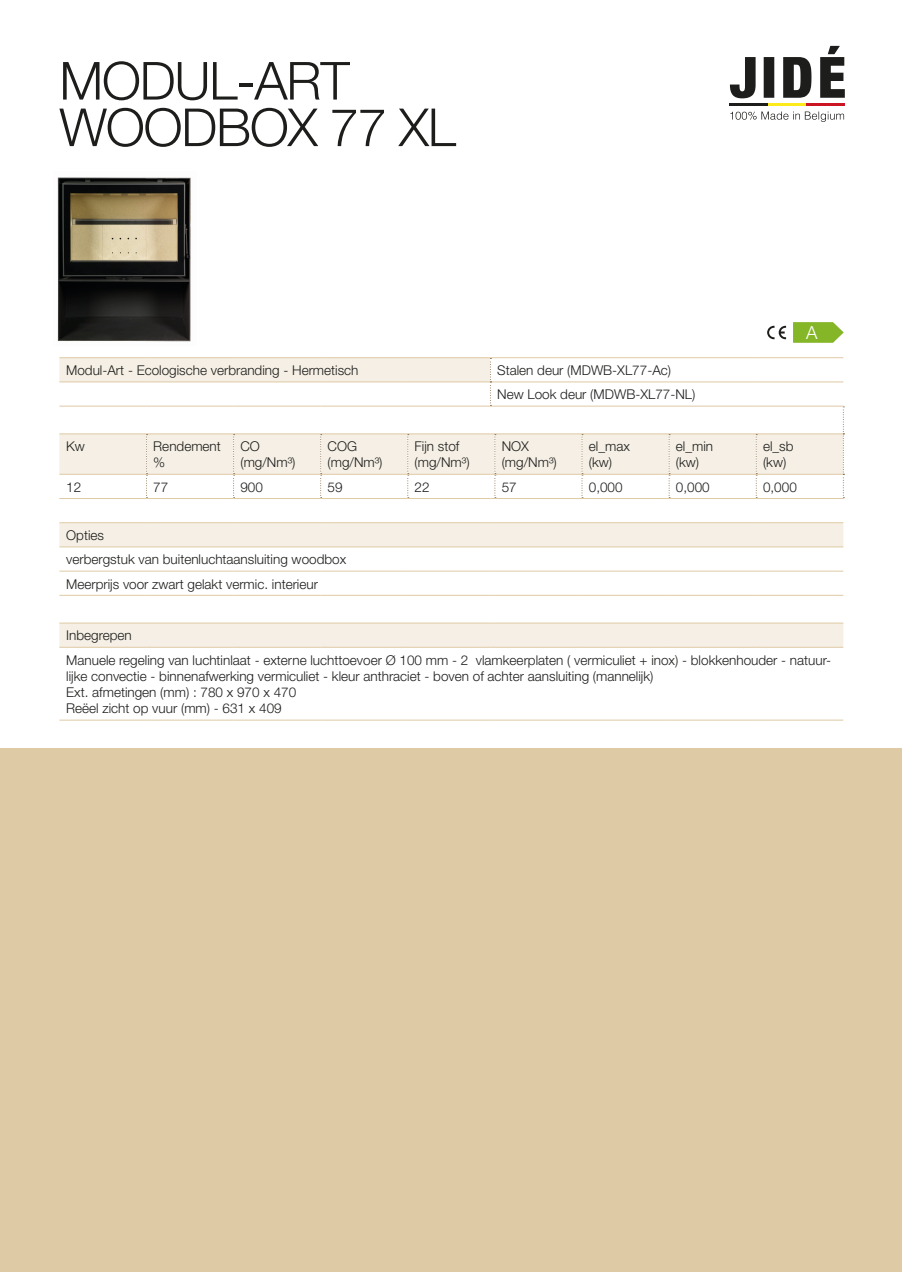
<style>
.page{position:relative;width:902px;height:1272px;background:#fff}
.page>*{position:absolute;margin:0;border:0;box-sizing:border-box;transform-origin:0 0}
.t1{font:300 52.5px/46.5px "Helvetica Neue";letter-spacing:-.025em;color:#1d1d1b}
.t2{font:300 18px "Helvetica Neue";color:#fff}
.t3{font:300 13.5px/16.2px "Helvetica Neue";color:#1d1d1b}
</style>
<div class="page">
<div style="left:0;top:748px;width:901px;height:523px;background:#decaa4"></div>
<svg style="left:730px;top:111px;width:114px;height:11px"></svg>
<svg style="left:729px;top:46px;width:115px;height:52px"></svg>
<hr style="left:729px;top:104px;width:39px;height:2px;background:#1d1d1b">
<hr style="left:768px;top:104px;width:38px;height:2px;background:#fdea1c">
<hr style="left:806px;top:104px;width:38px;height:2px;background:#cc1523">
<svg style="left:767px;top:326px;width:19px;height:13px"></svg>
<img style="left:57px;top:177px;width:134px;height:165px">
<svg style="left:793px;top:322px;width:51px;height:21px"></svg>
<svg style="left:59px;top:523px;width:784px;height:124px"></svg>
<hr style="left:59px;top:522px;width:87px;height:1px;background:#dfcaa4">
<hr style="left:146px;top:522px;width:87px;height:1px;background:#dfcaa4">
<hr style="left:233px;top:522px;width:88px;height:1px;background:#dfcaa4">
<hr style="left:321px;top:522px;width:87px;height:1px;background:#dfcaa4">
<hr style="left:408px;top:522px;width:82px;height:1px;background:#dfcaa4">
<hr style="left:495px;top:522px;width:87px;height:1px;background:#dfcaa4">
<hr style="left:582px;top:522px;width:87px;height:1px;background:#dfcaa4">
<hr style="left:669px;top:522px;width:87px;height:1px;background:#dfcaa4">
<hr style="left:756px;top:522px;width:87px;height:1px;background:#dfcaa4">
<hr style="left:59px;top:546px;width:87px;height:1px;background:#dfcaa4">
<hr style="left:146px;top:546px;width:87px;height:1px;background:#dfcaa4">
<hr style="left:233px;top:546px;width:88px;height:1px;background:#dfcaa4">
<hr style="left:321px;top:546px;width:87px;height:1px;background:#dfcaa4">
<hr style="left:408px;top:546px;width:82px;height:1px;background:#dfcaa4">
<hr style="left:495px;top:546px;width:87px;height:1px;background:#dfcaa4">
<hr style="left:582px;top:546px;width:87px;height:1px;background:#dfcaa4">
<hr style="left:669px;top:546px;width:87px;height:1px;background:#dfcaa4">
<hr style="left:756px;top:546px;width:87px;height:1px;background:#dfcaa4">
<hr style="left:59px;top:570px;width:87px;height:1px;background:#dfcaa4">
<hr style="left:146px;top:570px;width:87px;height:1px;background:#dfcaa4">
<hr style="left:233px;top:570px;width:88px;height:1px;background:#dfcaa4">
<hr style="left:321px;top:570px;width:87px;height:1px;background:#dfcaa4">
<hr style="left:408px;top:570px;width:82px;height:1px;background:#dfcaa4">
<hr style="left:495px;top:570px;width:87px;height:1px;background:#dfcaa4">
<hr style="left:582px;top:570px;width:87px;height:1px;background:#dfcaa4">
<hr style="left:669px;top:570px;width:87px;height:1px;background:#dfcaa4">
<hr style="left:756px;top:570px;width:87px;height:1px;background:#dfcaa4">
<hr style="left:59px;top:595px;width:87px;height:1px;background:#dfcaa4">
<hr style="left:146px;top:595px;width:87px;height:1px;background:#dfcaa4">
<hr style="left:233px;top:595px;width:88px;height:1px;background:#dfcaa4">
<hr style="left:321px;top:595px;width:87px;height:1px;background:#dfcaa4">
<hr style="left:408px;top:595px;width:82px;height:1px;background:#dfcaa4">
<hr style="left:495px;top:595px;width:87px;height:1px;background:#dfcaa4">
<hr style="left:582px;top:595px;width:87px;height:1px;background:#dfcaa4">
<hr style="left:669px;top:595px;width:87px;height:1px;background:#dfcaa4">
<hr style="left:756px;top:595px;width:87px;height:1px;background:#dfcaa4">
<hr style="left:59px;top:622px;width:87px;height:1px;background:#dfcaa4">
<hr style="left:146px;top:622px;width:87px;height:1px;background:#dfcaa4">
<hr style="left:233px;top:622px;width:88px;height:1px;background:#dfcaa4">
<hr style="left:321px;top:622px;width:87px;height:1px;background:#dfcaa4">
<hr style="left:408px;top:622px;width:82px;height:1px;background:#dfcaa4">
<hr style="left:495px;top:622px;width:87px;height:1px;background:#dfcaa4">
<hr style="left:582px;top:622px;width:87px;height:1px;background:#dfcaa4">
<hr style="left:669px;top:622px;width:87px;height:1px;background:#dfcaa4">
<hr style="left:756px;top:622px;width:87px;height:1px;background:#dfcaa4">
<hr style="left:59px;top:647px;width:87px;height:1px;background:#dfcaa4">
<hr style="left:146px;top:647px;width:87px;height:1px;background:#dfcaa4">
<hr style="left:233px;top:647px;width:88px;height:1px;background:#dfcaa4">
<hr style="left:321px;top:647px;width:87px;height:1px;background:#dfcaa4">
<hr style="left:408px;top:647px;width:82px;height:1px;background:#dfcaa4">
<hr style="left:495px;top:647px;width:87px;height:1px;background:#dfcaa4">
<hr style="left:582px;top:647px;width:87px;height:1px;background:#dfcaa4">
<hr style="left:669px;top:647px;width:87px;height:1px;background:#dfcaa4">
<hr style="left:756px;top:647px;width:87px;height:1px;background:#dfcaa4">
<hr style="left:59px;top:719px;width:87px;height:1px;background:#dfcaa4">
<hr style="left:146px;top:719px;width:87px;height:1px;background:#dfcaa4">
<hr style="left:233px;top:719px;width:88px;height:1px;background:#dfcaa4">
<hr style="left:321px;top:719px;width:87px;height:1px;background:#dfcaa4">
<hr style="left:408px;top:719px;width:82px;height:1px;background:#dfcaa4">
<hr style="left:495px;top:719px;width:87px;height:1px;background:#dfcaa4">
<hr style="left:582px;top:719px;width:87px;height:1px;background:#dfcaa4">
<hr style="left:669px;top:719px;width:87px;height:1px;background:#dfcaa4">
<hr style="left:756px;top:719px;width:87px;height:1px;background:#dfcaa4">
<svg style="left:59px;top:357px;width:785px;height:142px"></svg>
<h1 class="t1" style="left:59px;top:57px;width:398px">MODUL-ART<br>WOODBOX 77 XL</h1>
<h2 class="t2" style="left:805px;top:315px;width:19px">A<sup>+</sup></h2>
<h2 class="t2" style="left:806px;top:321px;width:13px">A</h2>
<p class="t3" style="left:66px;top:362px;width:294px">Modul-Art - Ecologische verbranding - Hermetisch</p>
<p class="t3" style="left:497px;top:358px;width:200px;line-height:24.2px">Stalen deur (MDWB-XL77-Ac)<br>New Look deur (MDWB-XL77-NL)</p>
<p class="t3" style="left:66px;top:438px;width:20px">Kw</p>
<p class="t3" style="left:153px;top:438px;width:69px">Rendement %</p>
<p class="t3" style="left:240px;top:438px;width:56px">CO (mg/Nm³)</p>
<p class="t3" style="left:327px;top:438px;width:56px">COG (mg/Nm³)</p>
<p class="t3" style="left:414px;top:438px;width:56px">Fijn stof (mg/Nm³)</p>
<p class="t3" style="left:501px;top:438px;width:56px">NOX (mg/Nm³)</p>
<p class="t3" style="left:588px;top:438px;width:42px">el_max (kw)</p>
<p class="t3" style="left:676px;top:438px;width:39px">el_min (kw)</p>
<p class="t3" style="left:763px;top:438px;width:32px">el_sb (kw)</p>
<p class="t3" style="left:66px;top:478px;width:17px">12</p>
<p class="t3" style="left:153px;top:478px;width:17px">77</p>
<p class="t3" style="left:240px;top:478px;width:24px">900</p>
<p class="t3" style="left:327px;top:478px;width:17px">59</p>
<p class="t3" style="left:414px;top:478px;width:17px">22</p>
<p class="t3" style="left:501px;top:478px;width:17px">57</p>
<p class="t3" style="left:588px;top:478px;width:35px">0,000</p>
<p class="t3" style="left:676px;top:478px;width:35px">0,000</p>
<p class="t3" style="left:763px;top:478px;width:35px">0,000</p>
<p class="t3" style="left:66px;top:523px;width:281px;line-height:24.2px">Opties<br>verbergstuk van buitenluchtaansluiting woodbox<br>Meerprijs voor zwart gelakt vermic. interieur</p>
<p class="t3" style="left:66px;top:623px;width:766px;line-height:24.2px">Inbegrepen<br>Manuele regeling van luchtinlaat - externe luchttoevoer Ø 100 mm - 2 vlamkeerplaten ( vermiculiet + inox) - blokkenhouder - natuur-</p>
<p class="t3" style="left:66px;top:667px;width:588px">lijke convectie - binnenafwerking vermiculiet - kleur anthraciet - boven of achter aansluiting (mannelijk)<br>Ext. afmetingen (mm) : 780 x 970 x 470<br>Reëel zicht op vuur (mm) - 631 x 409</p>
</div>
